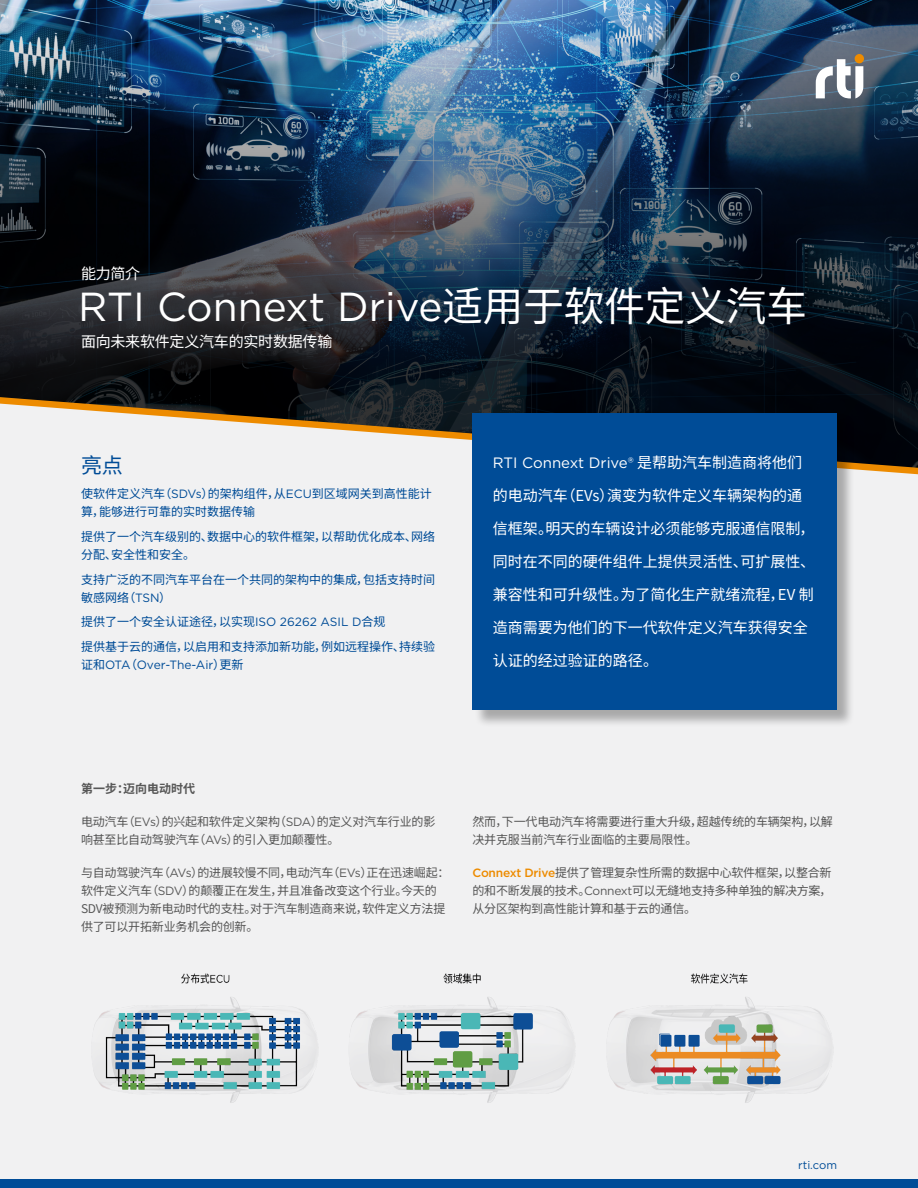
<style>
.page{position:relative;width:918px;height:1188px;background:#f1f1f2}
.page>*{position:absolute;margin:0;border:0;box-sizing:border-box;transform-origin:0 0}
.t1{font:40.5px "Gotham";color:#fff}
.t2{font:21px "Noto Sans SC";color:#004c97}
.t3{font:15px "Noto Sans SC";color:#fff}
.t4{font:15px "Gotham";color:#fff}
.t5{font:12px/18px "Noto Sans SC";letter-spacing:-.015em;color:#585858}
.t6{font:12px/18px "Noto Sans SC";color:#004c97}
.t7{font:12px "Gotham";color:#004c97}
.t8{font:700 12px "Noto Sans SC";color:#585858}
.t9{font:11.25px "Gotham";color:#004c97}
.s1{font-family:"Noto Sans SC"}
.s2{font-family:"Gotham"}
.s3{font-family:"Gotham";font-weight:500;color:#ed8b00}
</style>
<div class="page">
<div style="left:0;top:1179px;width:918px;height:9px;background:#004c97"></div>
<img style="left:0;top:0;width:918px;height:395px">
<svg style="left:0;top:395px;width:918px;height:80px"></svg>
<div style="left:474px;top:414px;width:381px;height:313px;background:#000;opacity:.3"></div>
<div style="left:472px;top:413px;width:365px;height:297px;background:#004c97"></div>
<svg style="left:816px;top:59px;width:47px;height:39px"></svg>
<div style="left:855px;top:54px;width:9px;height:9px;background:#ed8b00;border-radius:50%"></div>
<img style="left:93px;top:973px;width:739px;height:130px">
<p class="t3" style="left:81px;top:265px;width:61px">能力简介</p>
<h1 class="t1" style="left:78px;top:280px;width:730px">RTI Connext Drive<span class="s1">适用于软件定义汽车</span></h1>
<p class="t3" style="left:81px;top:333px;width:253px">面向未来软件定义汽车的实时数据传输</p>
<h2 class="t2" style="left:81px;top:454px;width:43px">亮点</h2>
<p class="t6" style="left:81px;top:485px;width:352px">使软件定义汽车（<span class="s2">SDVs</span>）的架构组件，从<span class="s2">ECU</span>到区域网关到高性能计算，能够进行可靠的实时数据传输</p>
<p class="t6" style="left:81px;top:528px;width:355px">提供了一个汽车级别的、数据中心的软件框架，以帮助优化成本、网络分配、安全性和安全。</p>
<p class="t6" style="left:81px;top:571px;width:355px">支持广泛的不同汽车平台在一个共同的架构中的集成，包括支持时间敏感网络（<span class="s2">TSN</span>）</p>
<p class="t6" style="left:81px;top:610px;width:355px;line-height:24.8px">提供了一个安全认证途径，以实现<span class="s2">ISO 26262 ASIL D</span>合规<br>提供基于云的通信，以启用和支持添加新功能，例如远程操作、持续验</p>
<p class="t7" style="left:81px;top:657px;width:164px"><span class="s1">证和</span>OTA<span class="s1">（</span>Over-The-Air<span class="s1">）更新</span></p>
<p class="t4" style="left:493px;top:453px;width:311px">RTI Connext Drive® <span class="s1">是帮助汽车制造商将他们</span></p>
<p class="t3" style="left:493px;top:487px;width:311px">的电动汽车（EVs）演变为软件定义车辆架构的通</p>
<p class="t3" style="left:493px;top:520px;width:323px">信框架。明天的车辆设计必须能够克服通信限制，</p>
<p class="t3" style="left:493px;top:553px;width:324px">同时在不同的硬件组件上提供灵活性、可扩展性、</p>
<p class="t3" style="left:493px;top:586px;width:322px">兼容性和可升级性。为了简化生产就绪流程，EV 制</p>
<p class="t3" style="left:493px;top:619px;width:316px">造商需要为他们的下一代软件定义汽车获得安全</p>
<p class="t3" style="left:493px;top:652px;width:167px">认证的经过验证的路径。</p>
<p class="t8" style="left:81px;top:781px;width:115px">第一步：迈向电动时代</p>
<p class="t5" style="left:81px;top:812px;width:356px">电动汽车（<span class="s2">EVs</span>）的兴起和软件定义架构（<span class="s2">SDA</span>）的定义对汽车行业的影响甚至比自动驾驶汽车（<span class="s2">AVs</span>）的引入更加颠覆性。</p>
<p class="t5" style="left:81px;top:863px;width:370px">与自动驾驶汽车（<span class="s2">AVs</span>）的进展较慢不同，电动汽车（<span class="s2">EVs</span>）正在迅速崛起：软件定义汽车（<span class="s2">SDV</span>）的颠覆正在发生，并且准备改变这个行业。今天的SDV被预测为新电动时代的支柱。对于汽车制造商来说，软件定义方法提供了可以开拓新业务机会的创新。</p>
<p class="t5" style="left:472px;top:812px;width:362px">然而，下一代电动汽车将需要进行重大升级，超越传统的车辆架构，以解决并克服当前汽车行业面临的主要局限性。</p>
<p class="t5" style="left:472px;top:863px;width:361px;text-align:justify"><span class="s3">Connext Drive</span>提供了管理复杂性所需的数据中心软件框架，以整合新的和不断发展的技术。<span class="s2">Connext</span>可以无缝地支持多种单独的解决方案，从分区架构到高性能计算和基于云的通信。</p>
<p class="t9" style="left:798px;top:1158px;width:40px">rti.com</p>
</div>
